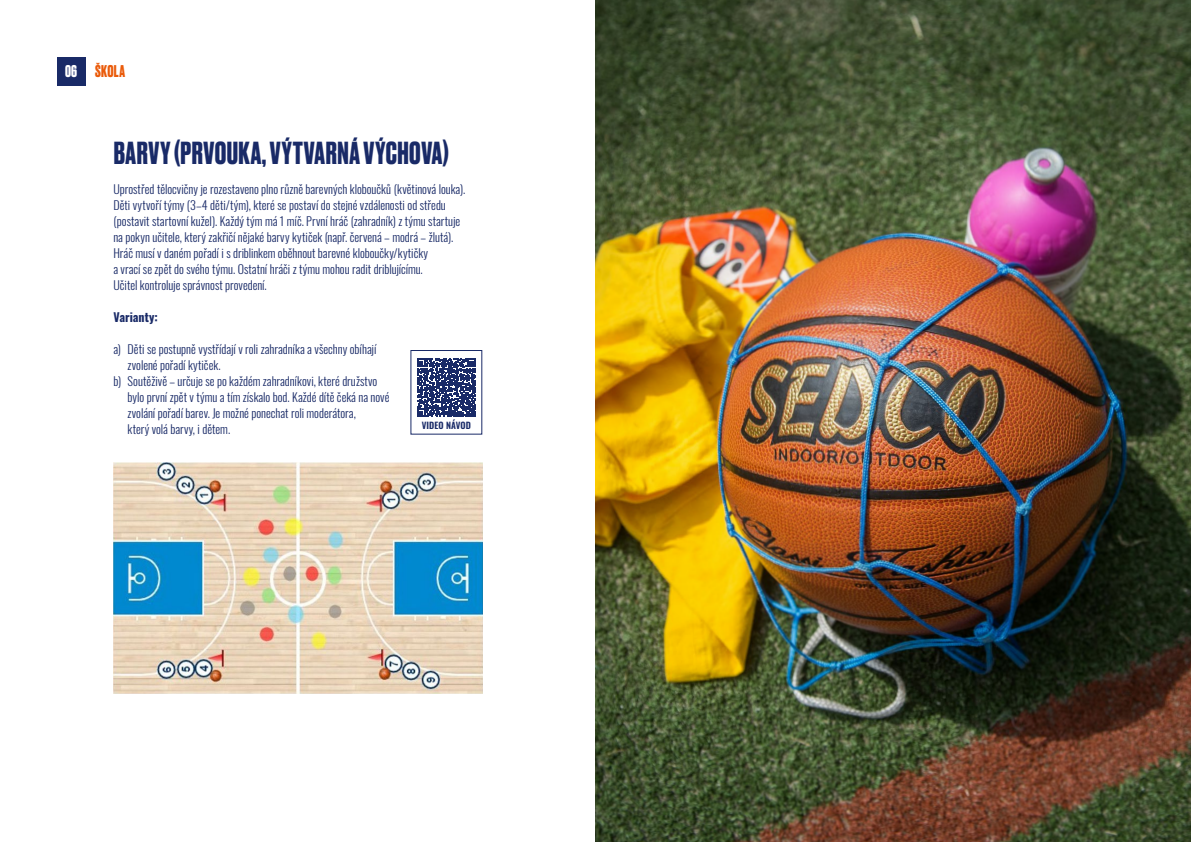
<style>
.page{position:relative;width:1191px;height:842px;background:#fff}
.page>*{position:absolute;margin:0;border:0;box-sizing:border-box;transform-origin:0 0}
.t1{font:700 30px "Druk";letter-spacing:.02em;color:#192a67}
.t2{font:700 16px "Druk";letter-spacing:.02em;color:#ea5b0b}
.t3{font:300 12px/16px "Oswald";color:#192a67}
.t4{font:700 12px "Oswald";letter-spacing:-.005em;color:#192a67}
.t5{font:600 9px "Oswald";letter-spacing:.01em;color:#192a67}
.s1{color:#fff}
</style>
<div class="page">
<img style="left:113px;top:463px;width:369px;height:230px">
<img style="left:595px;top:0;width:596px;height:842px">
<div style="left:57px;top:57px;width:29px;height:29px;background:#192a67"></div>
<svg style="left:417px;top:358px;width:59px;height:59px"></svg>
<h2 class="t2" style="left:65px;top:60px;width:61px"><span class="s1">06</span> ŠKOLA</h2>
<h1 class="t1" style="left:114px;top:133px;width:337px">BARVY (PRVOUKA, VÝTVARNÁ VÝCHOVA)</h1>
<p class="t3" style="left:113px;top:180px;width:353px">Uprostřed tělocvičny je rozestaveno plno různě barevných kloboučků (květinová louka).<br>Děti vytvoří týmy (3–4 děti/tým), které se postaví do stejné vzdálenosti od středu (postavit startovní kužel). Každý tým má 1 míč. První hráč (zahradník) z týmu startuje na pokyn učitele, který zakřičí nějaké barvy kytiček (např. červená – modrá – žlutá).<br>Hráč musí v daném pořadí i s driblinkem oběhnout barevné kloboučky/kytičky<br>a vrací se zpět do svého týmu. Ostatní hráči z týmu mohou radit driblujícímu.<br>Učitel kontroluje správnost provedení.</p>
<p class="t4" style="left:113px;top:311px;width:46px">Varianty:</p>
<p class="t3" style="left:113px;top:340px;width:264px">a) Děti se postupně vystřídají v roli zahradníka a všechny obíhají</p>
<p class="t3" style="left:128px;top:356px;width:94px">zvolené pořadí kytiček.</p>
<p class="t3" style="left:113px;top:372px;width:265px">b) Soutěživě – určuje se po každém zahradníkovi, které družstvo</p>
<p class="t3" style="left:128px;top:388px;width:263px">bylo první zpět v týmu a tím získalo bod. Každé dítě čeká na nové</p>
<p class="t3" style="left:128px;top:404px;width:230px">zvolání pořadí barev. Je možné ponechat roli moderátora,</p>
<p class="t3" style="left:128px;top:420px;width:104px">který volá barvy, i dětem.</p>
<p class="t5" style="left:422px;top:420px;width:51px">VIDEO NÁVOD</p>
</div>
